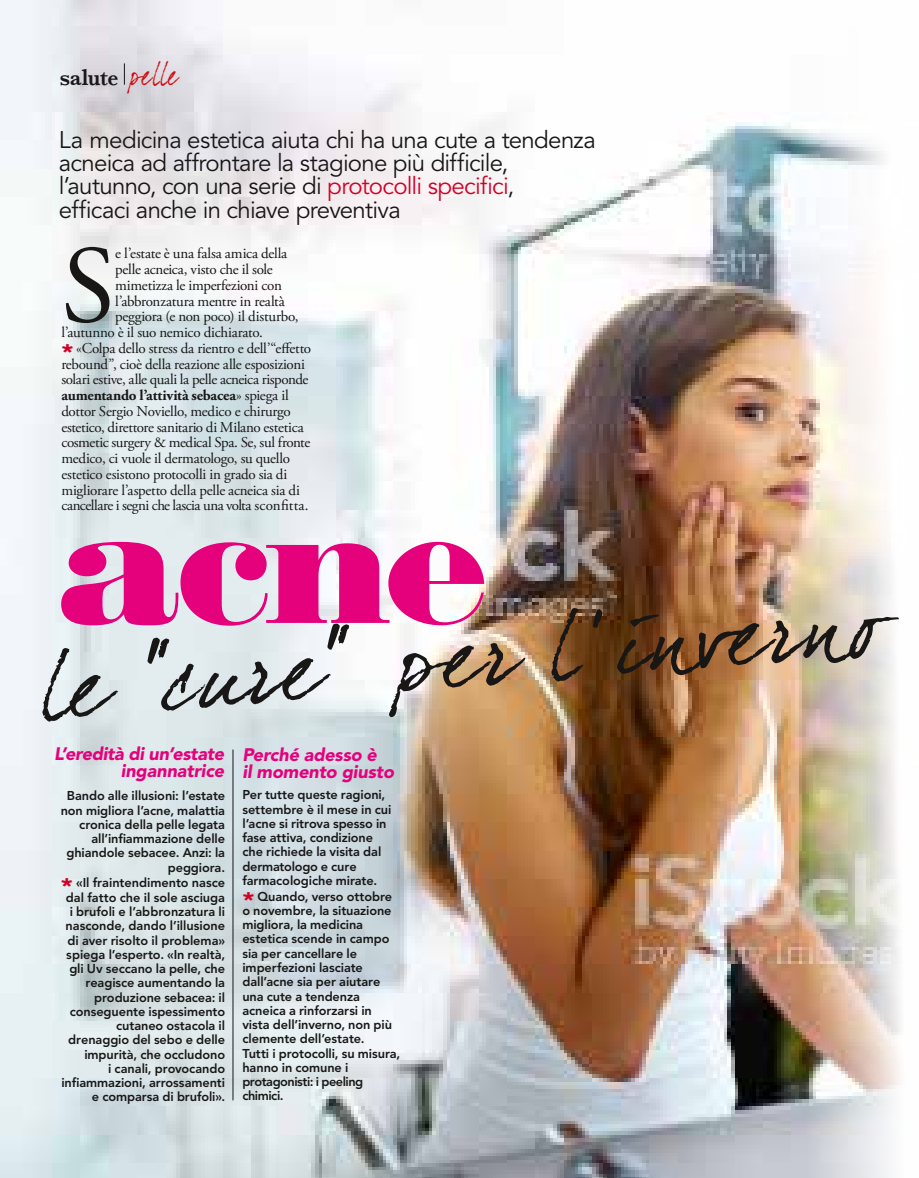
<style>
.page{position:relative;width:919px;height:1178px;background:#fff}
.page>*{position:absolute;margin:0;border:0;box-sizing:border-box;transform-origin:0 0}
.t1{font:162.45px "Falstaff MT Std";color:#e5007c}
.t2{font:109.95px "Adobe Garamond Pro";color:#181716}
.t3{font:93px "Dear Joefour";color:#181716}
.t4{font:24px/23.2px "Avenir LT Std";letter-spacing:-.03em;color:#181716}
.t5{font:600 24px "Baskerville";letter-spacing:-.015em;color:#181716;scale:.9 1}
.t6{font:italic 900 18px/16.5px "Avenir LT Std";letter-spacing:-.01em;color:#e5007c}
.t7{font:15px "Adobe Garamond Pro";letter-spacing:-.02em;color:#181716}
.t8{font:700 15px "Adobe Garamond Pro";letter-spacing:-.015em;color:#181716}
.t9{font:800 12.75px/14.2px "Avenir LT Std";letter-spacing:-.005em;color:#181716}
.s1{font-family:"Dear Joefour";font-weight:400;font-size:32.1px;color:#d00e12}
.s2{color:#d20027}
.s3{font-family:"Avenir LT Std";font-weight:900;font-size:21px;color:#d20027}
.s4{font-weight:400}
.s5{font-weight:900;font-size:21px;color:#d20027}
</style>
<div class="page">
<img style="left:0;top:0;width:901px;height:1178px">
<hr style="left:233px;top:749px;width:1px;height:351px;background:#181716">
<svg style="left:124px;top:63px;width:1px;height:22px"></svg>
<h3 class="t5" style="left:60px;top:63px;width:132px">salute <span class="s1">pelle</span></h3>
<h3 class="t4" style="left:59px;top:129px;width:538px">La medicina estetica aiuta chi ha una cute a tendenza acneica ad affrontare la stagione più difficile, l’autunno, con una serie di <span class="s2">protocolli specifici</span>,<br>efficaci anche in chiave preventiva</h3>
<h2 class="t2" style="left:61px;top:220px;width:55px">S</h2>
<p class="t7" style="left:115px;top:244px;width:173px">e l’estate è una falsa amica della</p>
<p class="t7" style="left:115px;top:260px;width:159px">pelle acneica, visto che il sole</p>
<p class="t7" style="left:115px;top:276px;width:168px">mimetizza le imperfezioni con</p>
<p class="t7" style="left:115px;top:292px;width:171px">l’abbronzatura mentre in realtà</p>
<p class="t7" style="left:115px;top:307px;width:185px">peggiora (e non poco) il disturbo,</p>
<p class="t7" style="left:61px;top:323px;width:203px">l’autunno è il suo nemico dichiarato.</p>
<p class="t7" style="left:61px;top:339px;width:251px"><span class="s3">*</span> «Colpa dello stress da rientro e dell’“effetto</p>
<p class="t7" style="left:61px;top:355px;width:245px">rebound”, cioè della reazione alle esposizioni</p>
<p class="t7" style="left:61px;top:370px;width:248px">solari estive, alle quali la pelle acneica risponde</p>
<p class="t8" style="left:61px;top:386px;width:229px">aumentando l’attività sebacea<span class="s4">» spiega il</span></p>
<p class="t7" style="left:61px;top:402px;width:231px">dottor Sergio Noviello, medico e chirurgo</p>
<p class="t7" style="left:61px;top:418px;width:244px">estetico, direttore sanitario di Milano estetica</p>
<p class="t7" style="left:61px;top:433px;width:250px">cosmetic surgery &amp; medical Spa. Se, sul fronte</p>
<p class="t7" style="left:61px;top:449px;width:230px">medico, ci vuole il dermatologo, su quello</p>
<p class="t7" style="left:61px;top:465px;width:227px">estetico esistono protocolli in grado sia di</p>
<p class="t7" style="left:61px;top:481px;width:240px">migliorare l’aspetto della pelle acneica sia di</p>
<p class="t7" style="left:61px;top:496px;width:249px">cancellare i segni che lascia una volta sconfitta.</p>
<h1 class="t1" style="left:54px;top:468px;width:438px">acne</h1>
<h3 class="t3" style="left:34px;top:637px;width:846px;rotate:-5deg">le “cure” per l’inverno</h3>
<h3 class="t6" style="left:242px;top:747px;width:153px">Perché adesso è<br>il momento giusto</h3>
<p class="t9" style="left:242px;top:788px;width:151px">Per tutte queste ragioni, settembre è il mese in cui l’acne si ritrova spesso in fase attiva, condizione che richiede la visita dal dermatologo e cure farmacologiche mirate.</p>
<p class="t9" style="left:242px;top:889px;width:159px"><span class="s5">*</span> Quando, verso ottobre o novembre, la situazione migliora, la medicina estetica scende in campo sia per cancellare le imperfezioni lasciate dall’acne sia per aiutare una cute a tendenza acneica a rinforzarsi in vista dell’inverno, non più clemente dell’estate.<br>Tutti i protocolli, su misura, hanno in comune i protagonisti: i peeling chimici.</p>
<h3 class="t6" style="left:54px;top:746px;width:171px;text-align:right">L’eredità di un’estate ingannatrice</h3>
<p class="t9" style="left:61px;top:789px;width:166px;text-align:right">Bando alle illusioni: l’estate non migliora l’acne, malattia cronica della pelle legata all’infiammazione delle ghiandole sebacee. Anzi: la peggiora.</p>
<p class="t9" style="left:61px;top:876px;width:166px;text-align:right"><span class="s5">*</span> «Il fraintendimento nasce dal fatto che il sole asciuga i brufoli e l’abbronzatura li nasconde, dando l’illusione di aver risolto il problema» spiega l’esperto. «In realtà, gli Uv seccano la pelle, che reagisce aumentando la produzione sebacea: il conseguente ispessimento cutaneo ostacola il drenaggio del sebo e delle impurità, che occludono<br>i canali, provocando infiammazioni, arrossamenti e comparsa di brufoli».</p>
</div>
